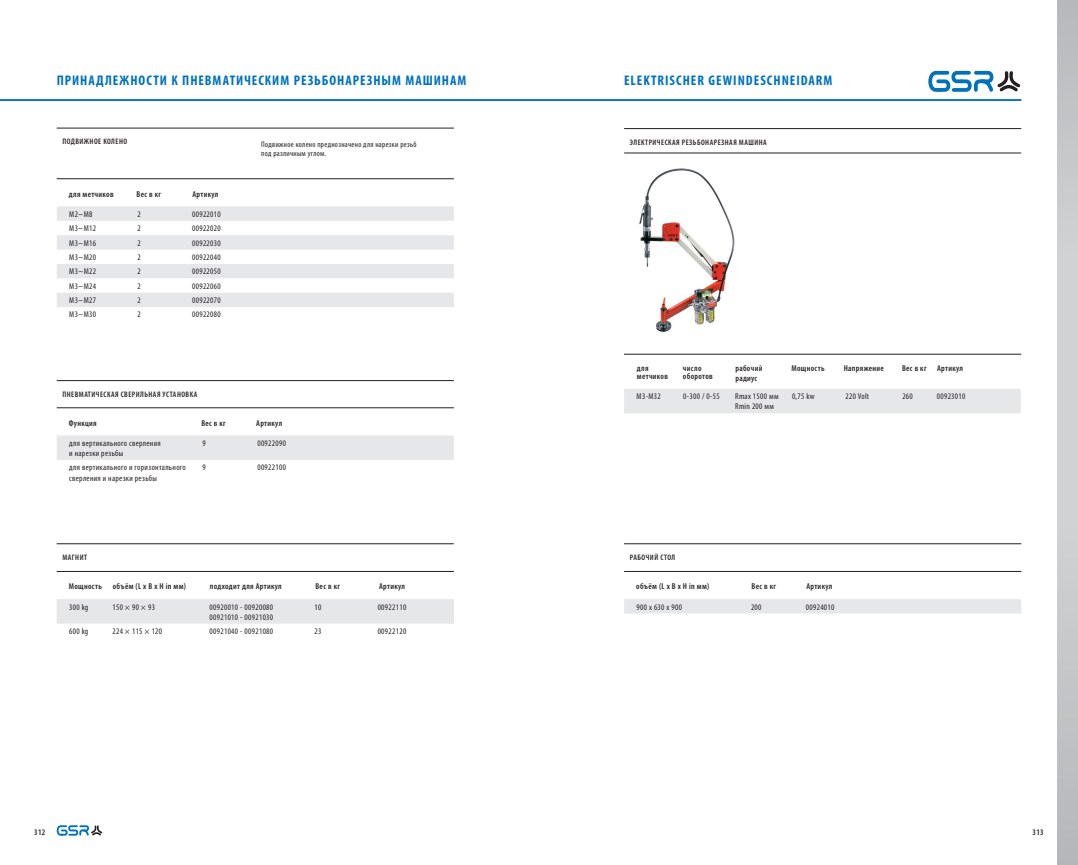
<style>
.page{position:relative;width:1078px;height:865px;background:#fff}
.page>*{position:absolute;margin:0;border:0;box-sizing:border-box;transform-origin:0 0}
.t1{font:700 condensed 14px "Myriad Pro";letter-spacing:.07em;color:#0072bc}
.t2{font:condensed 8.5px/10.2px "Myriad Pro";letter-spacing:.04em;color:#231f20}
.t3{font:600 condensed 8.5px/8px "Myriad Pro";letter-spacing:.04em;color:#231f20}
.t4{font:600 condensed 8px "Myriad Pro";letter-spacing:.06em;color:#231f20}
.t5{font:condensed 8px/9.6px "Myriad Pro";letter-spacing:.04em;color:#231f20}
</style>
<div class="page">
<svg style="left:57px;top:825px;width:45px;height:10px"></svg>
<hr style="left:0;top:99px;width:1020px;height:2px;background:#0072bc">
<svg style="left:928px;top:71px;width:91px;height:21px"></svg>
<svg style="left:1057px;top:0;width:20px;height:865px;background:#c7c8ca"></svg>
<hr style="left:57px;top:128px;width:397px;height:1px;background:#231f20">
<svg style="left:57px;top:206px;width:397px;height:101px;fill:#e6e7e9"></svg>
<hr style="left:57px;top:178px;width:397px;height:1px;background:#231f20">
<hr style="left:57px;top:380px;width:397px;height:1px;background:#231f20">
<div style="left:57px;top:435px;width:397px;height:25px;background:#e6e7e9"></div>
<hr style="left:57px;top:407px;width:397px;height:1px;background:#231f20">
<hr style="left:57px;top:543px;width:396px;height:1px;background:#231f20">
<div style="left:57px;top:599px;width:397px;height:24px;background:#e6e7e9"></div>
<hr style="left:57px;top:571px;width:396px;height:1px;background:#231f20">
<hr style="left:624px;top:128px;width:396px;height:1px;background:#231f20">
<hr style="left:624px;top:153px;width:396px;height:1px;background:#231f20">
<hr style="left:624px;top:543px;width:396px;height:1px;background:#231f20">
<div style="left:624px;top:599px;width:396px;height:14px;background:#e6e7e9"></div>
<hr style="left:624px;top:571px;width:396px;height:1px;background:#231f20">
<div style="left:624px;top:389px;width:396px;height:24px;background:#e6e7e9"></div>
<hr style="left:624px;top:354px;width:396px;height:1px;background:#231f20">
<img style="left:639px;top:168px;width:96px;height:164px">
<h1 class="t1" style="left:57px;top:72px;width:411px">ПРИНАДЛЕЖНОСТИ К ПНЕВМАТИЧЕСКИМ РЕЗЬБОНАРЕЗНЫМ МАШИНАМ</h1>
<h1 class="t1" style="left:624px;top:72px;width:210px">ELEKTRISCHER GEWINDESCHNEIDARM</h1>
<p class="t4" style="left:62px;top:137px;width:66px">подвижное колено</p>
<p class="t3" style="left:69px;top:190px;width:46px">для метчиков</p>
<p class="t3" style="left:137px;top:190px;width:26px">Вес в кг</p>
<p class="t3" style="left:192px;top:190px;width:27px">Артикул</p>
<p class="t2" style="left:69px;top:209px;width:25px">M2~M8</p>
<p class="t2" style="left:137px;top:209px;width:5px">2</p>
<p class="t2" style="left:192px;top:209px;width:30px">00922010</p>
<p class="t2" style="left:69px;top:223px;width:28px">M3~M12</p>
<p class="t2" style="left:137px;top:223px;width:5px">2</p>
<p class="t2" style="left:192px;top:223px;width:30px">00922020</p>
<p class="t2" style="left:69px;top:238px;width:28px">M3~M16</p>
<p class="t2" style="left:137px;top:238px;width:5px">2</p>
<p class="t2" style="left:192px;top:238px;width:30px">00922030</p>
<p class="t2" style="left:69px;top:252px;width:28px">M3~M20</p>
<p class="t2" style="left:137px;top:252px;width:5px">2</p>
<p class="t2" style="left:192px;top:252px;width:30px">00922040</p>
<p class="t2" style="left:69px;top:266px;width:28px">M3~M22</p>
<p class="t2" style="left:137px;top:266px;width:5px">2</p>
<p class="t2" style="left:192px;top:266px;width:30px">00922050</p>
<p class="t2" style="left:69px;top:281px;width:28px">M3~M24</p>
<p class="t2" style="left:137px;top:281px;width:5px">2</p>
<p class="t2" style="left:192px;top:281px;width:30px">00922060</p>
<p class="t2" style="left:69px;top:295px;width:28px">M3~M27</p>
<p class="t2" style="left:137px;top:295px;width:5px">2</p>
<p class="t2" style="left:192px;top:295px;width:30px">00922070</p>
<p class="t2" style="left:69px;top:310px;width:28px">M3~M30</p>
<p class="t2" style="left:137px;top:310px;width:5px">2</p>
<p class="t2" style="left:192px;top:310px;width:30px">00922080</p>
<p class="t4" style="left:62px;top:390px;width:136px">Пневматическая сверильная установка</p>
<p class="t5" style="left:261px;top:140px;width:157px">Подвижное колено преднозначено для нарезки резьб под различным углом.</p>
<p class="t4" style="left:629px;top:138px;width:138px">Электрическая резьбонарезная машина</p>
<p class="t3" style="left:682px;top:364px;width:31px">число оборотов</p>
<p class="t3" style="left:735px;top:363px;width:29px;line-height:10.2px">рабочий радиус</p>
<p class="t3" style="left:636px;top:364px;width:13px">для</p>
<p class="t3" style="left:791px;top:364px;width:35px">Мощность</p>
<p class="t3" style="left:636px;top:372px;width:33px">метчиков</p>
<p class="t3" style="left:843px;top:364px;width:42px">Напряжение</p>
<p class="t3" style="left:901px;top:364px;width:62px">Вес в кг Артикул</p>
<p class="t2" style="left:636px;top:391px;width:26px">M3-M32</p>
<p class="t2" style="left:683px;top:391px;width:38px">0-300 / 0-55</p>
<p class="t2" style="left:735px;top:391px;width:45px">Rmax 1500 мм<br>Rmin 200 мм</p>
<p class="t2" style="left:791px;top:391px;width:24px">0,75 kw</p>
<p class="t2" style="left:845px;top:391px;width:25px">220 Volt</p>
<p class="t2" style="left:902px;top:391px;width:12px">260</p>
<p class="t2" style="left:936px;top:391px;width:30px">00923010</p>
<p class="t3" style="left:69px;top:419px;width:29px">Функция</p>
<p class="t3" style="left:201px;top:419px;width:26px">Вес в кг</p>
<p class="t3" style="left:256px;top:419px;width:27px">Артикул</p>
<p class="t2" style="left:69px;top:438px;width:93px">для вертикального сверления и нарезки резьбы</p>
<p class="t2" style="left:202px;top:438px;width:5px">9</p>
<p class="t2" style="left:257px;top:438px;width:30px">00922090</p>
<p class="t2" style="left:69px;top:462px;width:118px">для вертикального и горизонтального сверления и нарезки резьбы</p>
<p class="t2" style="left:202px;top:462px;width:5px">9</p>
<p class="t2" style="left:257px;top:462px;width:30px">00922100</p>
<p class="t4" style="left:62px;top:553px;width:26px">магнит</p>
<p class="t4" style="left:629px;top:553px;width:47px">Рабочий стол</p>
<p class="t3" style="left:69px;top:582px;width:35px">Мощность</p>
<p class="t3" style="left:113px;top:582px;width:75px">объём (L x B x H in мм)</p>
<p class="t3" style="left:210px;top:582px;width:73px">подходит для Артикул</p>
<p class="t3" style="left:315px;top:582px;width:26px">Вес в кг</p>
<p class="t3" style="left:379px;top:582px;width:27px">Артикул</p>
<p class="t3" style="left:636px;top:582px;width:75px">объём (L x B x H in мм)</p>
<p class="t3" style="left:751px;top:582px;width:26px">Вес в кг</p>
<p class="t3" style="left:806px;top:582px;width:27px">Артикул</p>
<p class="t2" style="left:69px;top:601px;width:21px">300 kg</p>
<p class="t2" style="left:112px;top:601px;width:44px">150 × 90 × 93</p>
<p class="t2" style="left:209px;top:601px;width:65px">00920010 - 00920080<br>00921010 - 00921030</p>
<p class="t2" style="left:314px;top:601px;width:8px">10</p>
<p class="t2" style="left:377px;top:601px;width:30px">00922110</p>
<p class="t2" style="left:69px;top:626px;width:21px">600 kg</p>
<p class="t2" style="left:112px;top:626px;width:51px">224 × 115 × 120</p>
<p class="t2" style="left:209px;top:626px;width:65px">00921040 - 00921080</p>
<p class="t2" style="left:314px;top:626px;width:8px">23</p>
<p class="t2" style="left:377px;top:626px;width:30px">00922120</p>
<p class="t2" style="left:636px;top:601px;width:47px">900 x 630 x 900</p>
<p class="t2" style="left:750px;top:601px;width:12px">200</p>
<p class="t2" style="left:805px;top:601px;width:30px">00924010</p>
<p class="t3" style="left:34px;top:828px;width:13px">312</p>
<p class="t3" style="left:1032px;top:828px;width:13px">313</p>
</div>
